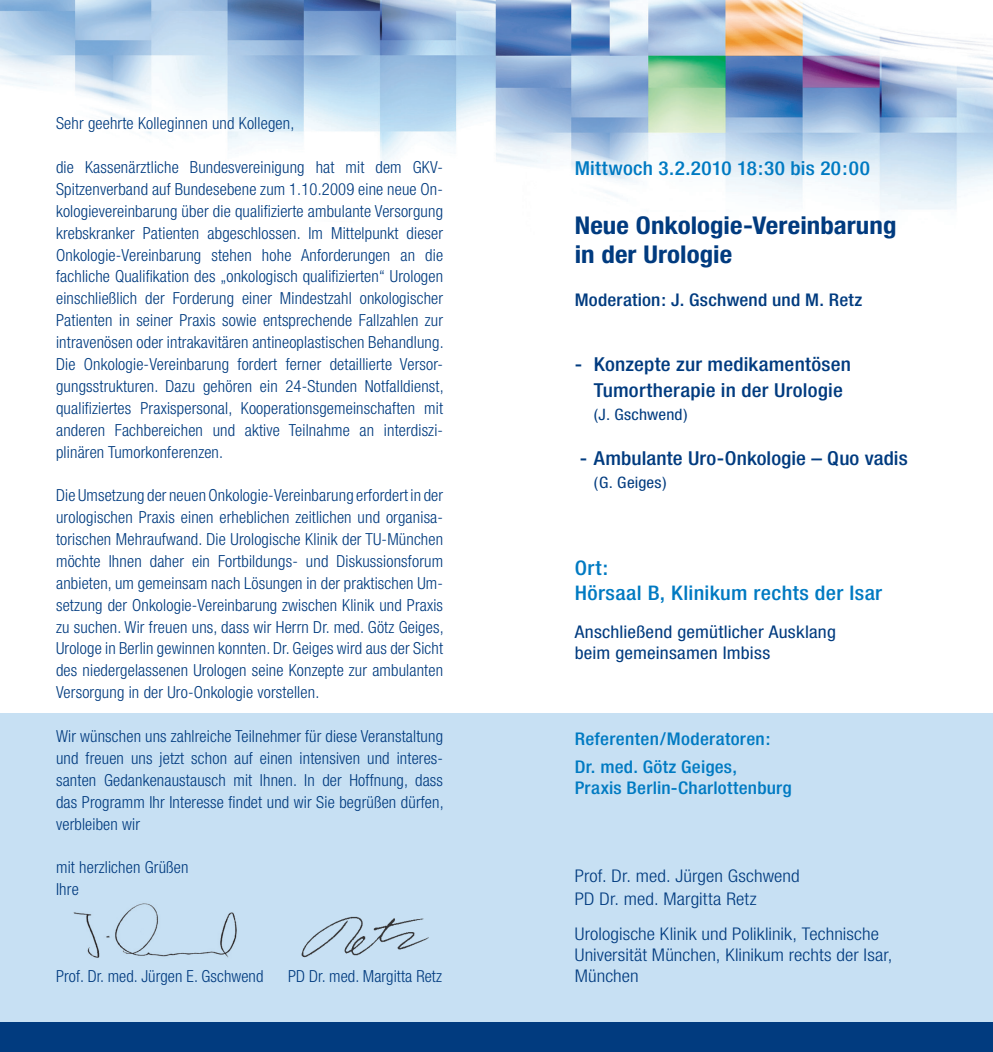
<style>
.page{position:relative;width:993px;height:1052px;background:#fff}
.page>*{position:absolute;margin:0;border:0;box-sizing:border-box;transform-origin:0 0}
.t1{font:700 condensed 24.5px/29.4px "Helvetica Neue";letter-spacing:.005em;color:#013b7f;scale:1.1 1}
.t2{font:500 condensed 20.12px/24.2px "Helvetica Neue";letter-spacing:.015em;color:#007ac2;scale:1.1 1}
.t3{font:500 condensed 19.25px/26.2px "Helvetica Neue";letter-spacing:.01em;color:#013b7f;text-align:center;scale:1.1 1}
.t4{font:500 condensed 19.25px "Helvetica Neue";letter-spacing:.01em;color:#007ac2;scale:1.1 1}
.t5{font:300 condensed 17.5px/21px "Helvetica Neue";letter-spacing:.005em;color:#013b7f;scale:1.1 1}
.t6{font:500 condensed 17.5px/28px "Helvetica Neue";letter-spacing:.015em;color:#007ac2;scale:1.1 1}
.t7{font:condensed 17.5px/21px "Helvetica Neue";letter-spacing:.01em;color:#013b7f;scale:1.1 1}
.t8{font:500 condensed 17.5px "Helvetica Neue";letter-spacing:.01em;color:#013b7f;scale:1.1 1}
.t9{font:300 condensed 16.62px/21.9px "Helvetica Neue";letter-spacing:.01em;color:#013b7f;text-align:justify}
.t10{font:condensed 15.75px "Helvetica Neue";letter-spacing:.01em;color:#013b7f;scale:1.1 1}
</style>
<div class="page">
<img style="left:0;top:0;width:992px;height:211px">
<div style="left:0;top:713px;width:992px;height:339px;background:#c7e0f3"></div>
<div style="left:0;top:1022px;width:992px;height:30px;background:#013b7f"></div>
<img style="left:73px;top:903px;width:164px;height:55px">
<img style="left:301px;top:916px;width:128px;height:42px">
<p class="t9" style="left:56px;top:112px;width:240px">Sehr geehrte Kolleginnen und Kollegen,</p>
<p class="t9" style="left:56px;top:156px;width:389px">die Kassenärztliche Bundesvereinigung hat mit dem GKV-Spitzenverband auf Bundesebene zum 1.10.2009 eine neue On&shy;kologievereinbarung über die qualifizierte ambulante Versorgung krebskranker Patienten abgeschlossen. Im Mittelpunkt dieser Onkologie-Vereinbarung stehen hohe Anforderungen an die fachliche Qualifikation des „onkologisch qualifizierten“ Urologen einschließlich der Forderung einer Mindestzahl onkologischer Patienten in seiner Praxis sowie entsprechende Fallzahlen zur intravenösen oder intrakavitären antineoplastischen Behandlung.<br>Die Onkologie-Vereinbarung fordert ferner detaillierte Versor&shy;gungsstrukturen. Dazu gehören ein 24-Stunden Notfalldienst, qualifiziertes Praxispersonal, Kooperationsgemeinschaften mit anderen Fachbereichen und aktive Teilnahme an interdiszi&shy;plinären Tumorkonferenzen.</p>
<p class="t9" style="left:56px;top:484px;width:389px">Die Umsetzung der neuen Onkologie-Vereinbarung erfordert in der urologischen Praxis einen erheblichen zeitlichen und organisa&shy;torischen Mehraufwand. Die Urologische Klinik der TU-München möchte Ihnen daher ein Fortbildungs- und Diskussionsforum anbieten, um gemeinsam nach Lösungen in der praktischen Um&shy;setzung der Onkologie-Vereinbarung zwischen Klinik und Praxis zu suchen. Wir freuen uns, dass wir Herrn Dr. med. Götz Geiges, Urologe in Berlin gewinnen konnten. Dr. Geiges wird aus der Sicht des niedergelassenen Urologen seine Konzepte zur ambulanten Versorgung in der Uro-Onkologie vorstellen.</p>
<p class="t9" style="left:56px;top:725px;width:389px">Wir wünschen uns zahlreiche Teilnehmer für diese Veranstaltung und freuen uns jetzt schon auf einen intensiven und interes&shy;santen Gedankenaustausch mit Ihnen. In der Hoffnung, dass das Programm Ihr Interesse findet und wir Sie begrüßen dürfen, verbleiben wir</p>
<p class="t9" style="left:56px;top:856px;width:134px">mit herzlichen Grüßen<br>Ihre</p>
<p class="t9" style="left:56px;top:964px;width:209px">Prof. Dr. med. Jürgen E. Gschwend</p>
<p class="t9" style="left:288px;top:964px;width:155px">PD Dr. med. Margitta Retz</p>
<p class="t4" style="left:574px;top:156px;width:270px">Mittwoch 3.2.2010 18:30 bis 20:00</p>
<h1 class="t1" style="left:574px;top:210px;width:294px">Neue Onkologie-Vereinbarung in der Urologie</h1>
<p class="t8" style="left:574px;top:289px;width:263px">Moderation: J. Gschwend und M. Retz</p>
<p class="t3" style="left:574px;top:350px;width:252px">- Konzepte zur medikamentösen<br>Tumortherapie in der Urologie</p>
<p class="t10" style="left:593px;top:405px;width:86px">(J. Gschwend)</p>
<p class="t3" style="left:579px;top:445px;width:299px">- Ambulante Uro-Onkologie – Quo vadis</p>
<p class="t10" style="left:593px;top:473px;width:67px">(G. Geiges)</p>
<p class="t2" style="left:574px;top:556px;width:281px">Ort:<br>Hörsaal B, Klinikum rechts der Isar</p>
<p class="t7" style="left:574px;top:621px;width:239px">Anschließend gemütlicher Ausklang beim gemeinsamen Imbiss</p>
<p class="t6" style="left:574px;top:724px;width:179px">Referenten/Moderatoren:<br>Dr. med. Götz Geiges,</p>
<p class="t6" style="left:574px;top:773px;width:199px">Praxis Berlin-Charlottenburg</p>
<p class="t5" style="left:574px;top:864px;width:206px;line-height:22.8px">Prof. Dr. med. Jürgen Gschwend<br>PD Dr. med. Margitta Retz</p>
<p class="t5" style="left:574px;top:922px;width:290px">Urologische Klinik und Poliklinik, Technische<br>Universität München, Klinikum rechts der Isar,<br>München</p>
</div>
